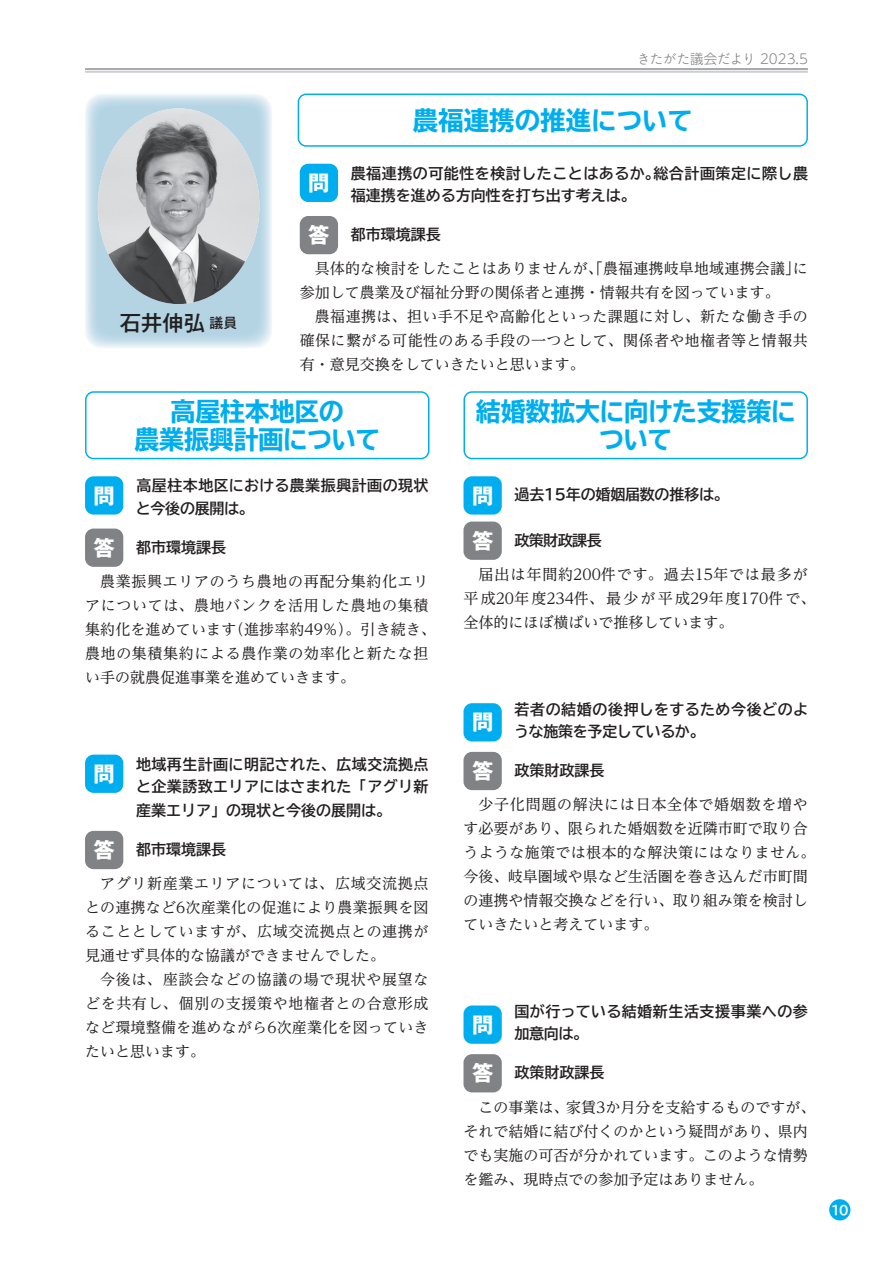
<style>
.page{position:relative;width:893px;height:1263px;background:#fff}
.page>*{position:absolute;margin:0;border:0;box-sizing:border-box;transform-origin:0 0}
.t1{font:700 expanded 25.5px/28.5px "TBUD Go Std";letter-spacing:-.01em;color:#00aeef;text-align:center}
.t2{font:700 21.3px "Gothic MB101 Pr 6 N";color:#fff}
.t3{font:500 21.3px "Gothic MB101 Pr 6 N";color:#231f20}
.t4{font:15px/24px "UD Reimin Pr 6 N";color:#231f20}
.t5{font:700 15px/24px "TBUD Go Std";letter-spacing:.02em;color:#231f20}
.t6{font:15px "UD Reimin Pr 6 N";letter-spacing:.045em;color:#231f20}
.t7{font:700 15px "TBUD Go Std";letter-spacing:-.015em;color:#231f20}
.t8{font:700 15px "TBUD Go Std";color:#231f20}
.t9{font:700 15px "TBUD Go Std";letter-spacing:-.025em;color:#231f20}
.t10{font:500 13.8px "Gothic MB101 Pr 6 N";color:#231f20}
.t11{font:300 13.5px "UD Shin M Go Pr 6 N";color:#808285}
.t12{font:700 12.75px "TBUD Go Std";color:#fff}
.s1{font-family:"Maru Anti Std"}
</style>
<div class="page">
<div style="left:829px;top:1199px;width:21px;height:21px;background:#00aeef;border-radius:50%"></div>
<hr style="left:85px;top:72px;width:723px;height:1px;background:#a8a9ad">
<hr style="left:85px;top:68px;width:723px;height:2px;background:#a8a9ad">
<div style="left:85px;top:476px;width:38px;height:39px;background:#00aeef;border-radius:9px"></div>
<div style="left:85px;top:528px;width:38px;height:39px;background:#808285;border-radius:9px"></div>
<div style="left:85px;top:755px;width:38px;height:38px;background:#00aeef;border-radius:9px"></div>
<div style="left:85px;top:831px;width:38px;height:38px;background:#808285;border-radius:9px"></div>
<img style="left:85px;top:94px;width:187px;height:254px">
<img style="left:98px;top:108px;width:161px;height:196px">
<div style="left:463px;top:391px;width:345px;height:68px;border:1px solid #00aeef;border-radius:8px"></div>
<div style="left:85px;top:391px;width:344px;height:68px;border:1px solid #00aeef;border-radius:8px"></div>
<div style="left:300px;top:164px;width:38px;height:38px;background:#00aeef;border-radius:9px"></div>
<div style="left:300px;top:216px;width:38px;height:38px;background:#808285;border-radius:9px"></div>
<div style="left:463px;top:476px;width:39px;height:39px;background:#00aeef;border-radius:9px"></div>
<div style="left:463px;top:522px;width:39px;height:38px;background:#808285;border-radius:9px"></div>
<div style="left:463px;top:703px;width:39px;height:38px;background:#00aeef;border-radius:9px"></div>
<div style="left:463px;top:752px;width:39px;height:38px;background:#808285;border-radius:9px"></div>
<div style="left:463px;top:1005px;width:39px;height:39px;background:#00aeef;border-radius:9px"></div>
<div style="left:463px;top:1054px;width:39px;height:38px;background:#808285;border-radius:9px"></div>
<div style="left:298px;top:94px;width:510px;height:53px;border:1px solid #00aeef;border-radius:8px"></div>
<p class="t11" style="left:637px;top:48px;width:173px"><span class="s1">きたがた</span>議会<span class="s1">だより</span> 2023.5</p>
<h2 class="t3" style="left:120px;top:305px;width:87px">石井伸弘</h2>
<p class="t10" style="left:210px;top:312px;width:29px">議員</p>
<h1 class="t1" style="left:413px;top:107px;width:282px">農福連携の推進について</h1>
<p class="t5" style="left:351px;top:161px;width:311px">農福連携の可能性を検討したことはあるか。</p>
<p class="t5" style="left:653px;top:161px;width:156px">総合計画策定に際し農</p>
<h2 class="t2" style="left:308px;top:165px;width:23px">問</h2>
<p class="t8" style="left:351px;top:183px;width:286px">福連携を進める方向性を打ち出す考えは。</p>
<p class="t5" style="left:351px;top:223px;width:91px">都市環境課長</p>
<h2 class="t2" style="left:308px;top:217px;width:23px">答</h2>
<p class="t4" style="left:300px;top:256px;width:510px;text-indent:15px">具体的な検討をしたことはありませんが、「農福連携岐阜地域連携会議に」参加して農業及び福祉分野の関係者と連携・情報共有を図っています。</p>
<p class="t4" style="left:300px;top:304px;width:510px;text-align:justify;text-indent:15px">農福連携は、担い手不足や高齢化といった課題に対し、新たな働き手の確保に繋がる可能性のある手段の一つとして、関係者や地権者等と情報共有・意見交換をしていきたいと思います。</p>
<h1 class="t1" style="left:134px;top:398px;width:248px">高屋柱本地区の<br>農業振興計画について</h1>
<p class="t5" style="left:137px;top:474px;width:294px">高屋柱本地区における農業振興計画の現状</p>
<h2 class="t2" style="left:94px;top:478px;width:23px">問</h2>
<p class="t7" style="left:136px;top:496px;width:120px">と今後の展開は。</p>
<p class="t5" style="left:136px;top:535px;width:92px">都市環境課長</p>
<h2 class="t2" style="left:94px;top:530px;width:23px">答</h2>
<p class="t6" style="left:100px;top:569px;width:330px">農業振興エリアのうち農地の再配分集約化エリ</p>
<p class="t6" style="left:85px;top:593px;width:345px">アについては、農地バンクを活用した農地の集積</p>
<p class="t4" style="left:229px;top:617px;width:209px">（進捗率約49％）。引き続き、</p>
<p class="t4" style="left:85px;top:617px;width:345px">集約化を進めています<br>農地の集積集約による農作業の効率化と新たな担い手の就農促進事業を進めていきます。</p>
<p class="t5" style="left:136px;top:752px;width:294px">地域再生計画に明記された、広域交流拠点</p>
<h2 class="t2" style="left:94px;top:756px;width:23px">問</h2>
<p class="t5" style="left:136px;top:774px;width:294px">と企業誘致エリアにはさまれた「アグリ新産業エリア」の現状と今後の展開は。</p>
<p class="t5" style="left:136px;top:837px;width:92px">都市環境課長</p>
<h2 class="t2" style="left:94px;top:832px;width:23px">答</h2>
<p class="t4" style="left:85px;top:871px;width:345px;text-align:justify;text-indent:15px">アグリ新産業エリアについては、広域交流拠点との連携など6次産業化の促進により農業振興を図ることとしていますが、広域交流拠点との連携が見通せず具体的な協議ができませんでした。</p>
<p class="t4" style="left:85px;top:967px;width:345px;text-align:justify;text-indent:15px">今後は、座談会などの協議の場で現状や展望などを共有し、個別の支援策や地権者との合意形成など環境整備を進めながら6次産業化を図っていきたいと思います。</p>
<h1 class="t1" style="left:476px;top:398px;width:321px">結婚数拡大に向けた支援策について</h1>
<h2 class="t2" style="left:472px;top:478px;width:23px">問</h2>
<p class="t7" style="left:514px;top:482px;width:216px">過去15年の婚姻届数の推移は。</p>
<h2 class="t2" style="left:472px;top:523px;width:23px">答</h2>
<p class="t4" style="left:463px;top:562px;width:353px;text-indent:15px">届出は年間約200件です。過去15年では最多が平成20年度234件、最少が平成29年度170件で、全体的にほぼ横ばいで推移しています。</p>
<p class="t5" style="left:514px;top:528px;width:89px">政策財政課長</p>
<p class="t5" style="left:514px;top:697px;width:295px">若者の結婚の後押しをするため今後どのよ</p>
<h2 class="t2" style="left:472px;top:705px;width:23px">問</h2>
<p class="t9" style="left:514px;top:719px;width:192px">うな施策を予定しているか。</p>
<p class="t5" style="left:514px;top:758px;width:91px">政策財政課長</p>
<h2 class="t2" style="left:472px;top:753px;width:23px">答</h2>
<p class="t4" style="left:463px;top:792px;width:353px;text-indent:15px">少子化問題の解決には日本全体で婚姻数を増やす必要があり、限られた婚姻数を近隣市町で取り合うような施策では根本的な解決策にはなりません。今後、岐阜圏域や県など生活圏を巻き込んだ市町間の連携や情報交換などを行い、取り組み策を検討していきたいと考えています。</p>
<p class="t5" style="left:514px;top:999px;width:295px">国が行っている結婚新生活支援事業への参</p>
<h2 class="t2" style="left:472px;top:1007px;width:23px">問</h2>
<p class="t5" style="left:514px;top:1022px;width:75px">加意向は。</p>
<p class="t5" style="left:514px;top:1061px;width:91px">政策財政課長</p>
<h2 class="t2" style="left:472px;top:1055px;width:23px">答</h2>
<p class="t4" style="left:566px;top:1094px;width:251px">家賃3か月分を支給するものですが、</p>
<p class="t4" style="left:463px;top:1094px;width:346px;text-indent:15px">この事業は、<br>それで結婚に結び付くのかという疑問があり、県内でも実施の可否が分かれています。このような情勢を鑑み、現時点での参加予定はありません。</p>
<p class="t12" style="left:831px;top:1199px;width:20px">10</p>
</div>
